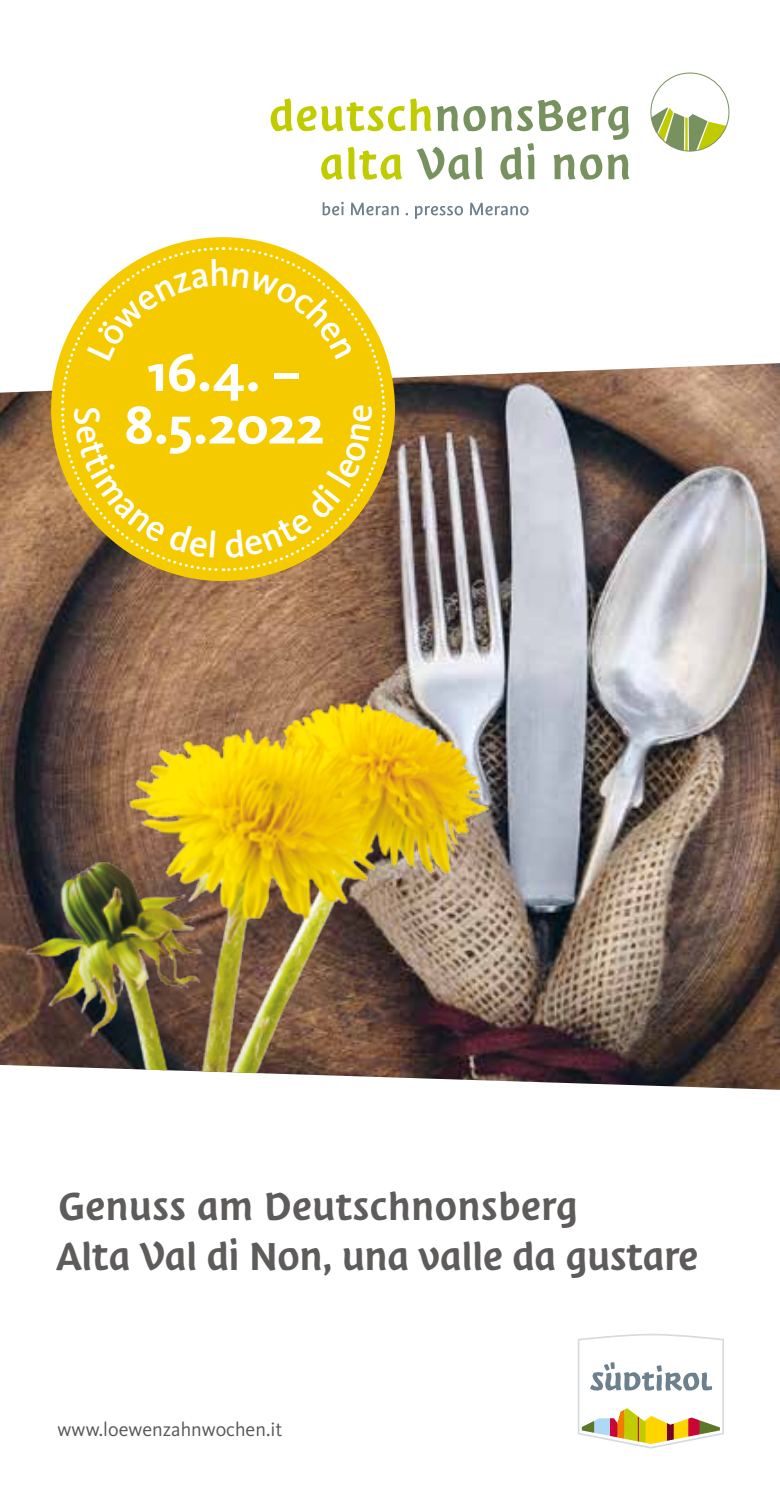
<style>
.page{position:relative;width:780px;height:1489px;background:#fff}
.page>*{position:absolute;margin:0;border:0;box-sizing:border-box;transform-origin:0 0}
.t1{font:700 55px/52.5px "Kievit";color:#fff;text-align:center}
.t2{font:45px/50px "Suedtirol";letter-spacing:-.03em;color:#5e5b5b}
.t3{font:20px "Kievit";color:#575756}
</style>
<div class="page">
<img style="left:0;top:363px;width:780px;height:726px">
<img style="left:12px;top:602px;width:722px;height:486px">
<svg style="left:577px;top:1333px;width:147px;height:115px"></svg>
<div style="left:51px;top:237px;width:344px;height:344px;background:#f5cb00;border-radius:50%"></div>
<svg style="left:652px;top:107px;width:77px;height:44px"></svg>
<div style="left:650px;top:73px;width:79px;height:78px;border:1px solid #77925e;border-radius:50%"></div>
<svg style="left:271px;top:98px;width:358px;height:82px"></svg>
<svg style="left:322px;top:202px;width:206px;height:17px"></svg>
<svg style="left:60px;top:245px;width:326px;height:327px"></svg>
<p class="t1" style="left:124px;top:345px;width:201px">16.4. –<br>8.5.2022</p>
<p class="t2" style="left:56px;top:1180px;width:644px">Genuss am Deutschnonsberg<br>Alta Val di Non, una valle da gustare</p>
<p class="t3" style="left:57px;top:1418px;width:226px">www.loewenzahnwochen.it</p>
</div>
